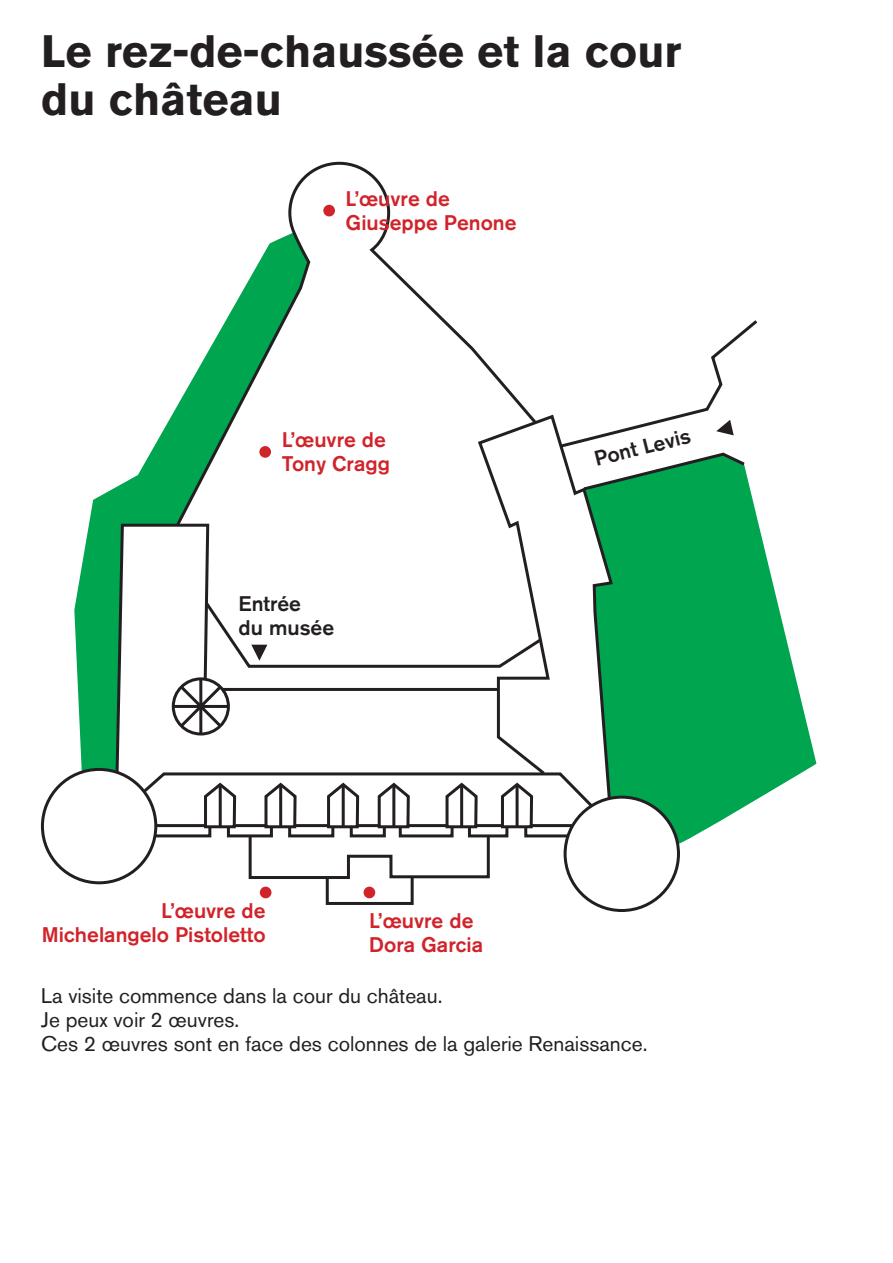
<style>
.page{position:relative;width:893px;height:1263px;background:#fff}
.page>*{position:absolute;margin:0;border:0;box-sizing:border-box;transform-origin:0 0}
.t1{font:700 45px/48px "Akzidenz Grotesk BQ";color:#231f20}
.t2{font:21px/24px "Akzidenz Grotesk BQ";color:#231f20}
.t3{font:500 21px/24px "Akzidenz Grotesk BQ";color:#d1232a}
.t4{font:500 21px/24px "Akzidenz Grotesk BQ";color:#231f20}
</style>
<div class="page">
<svg style="left:74px;top:413px;width:99px;height:359px;fill:#00a54f"></svg>
<svg style="left:595px;top:492px;width:221px;height:354px;fill:#00a54f"></svg>
<div style="left:564px;top:796px;width:116px;height:116px;border:3px solid #231f20;border-radius:50%"></div>
<div style="left:41px;top:768px;width:116px;height:116px;border:3px solid #231f20;border-radius:50%"></div>
<svg style="left:540px;top:414px;width:75px;height:387px"></svg>
<svg style="left:173px;top:161px;width:367px;height:361px"></svg>
<div style="left:259px;top:446px;width:12px;height:12px;background:#d1232a;border-radius:50%"></div>
<div style="left:323px;top:205px;width:12px;height:11px;background:#d1232a;border-radius:50%"></div>
<svg style="left:557px;top:320px;width:201px;height:172px"></svg>
<svg style="left:114px;top:522px;width:481px;height:384px"></svg>
<h1 class="t1" style="left:41px;top:27px;width:642px">Le rez-de-chaussée et la cour du château</h1>
<p class="t3" style="left:346px;top:186px;width:172px">L’œuvre de<br>Giuseppe Penone</p>
<p class="t3" style="left:282px;top:427px;width:110px">L’œuvre de<br>Tony Cragg</p>
<p class="t4" style="left:239px;top:592px;width:97px">Entrée<br>du musée</p>
<p class="t4" style="left:592px;top:447px;width:100px;rotate:-14deg">Pont Levis</p>
<p class="t3" style="left:42px;top:899px;width:225px;text-align:right">L’œuvre de<br>Michelangelo Pistoletto</p>
<p class="t3" style="left:369px;top:908px;width:116px">L’œuvre de<br>Dora Garcia</p>
<p class="t2" style="left:41px;top:983px;width:608px">La visite commence dans la cour du château.<br>Je peux voir 2 œuvres.<br>Ces 2 œuvres sont en face des colonnes de la galerie Renaissance.</p>
</div>
